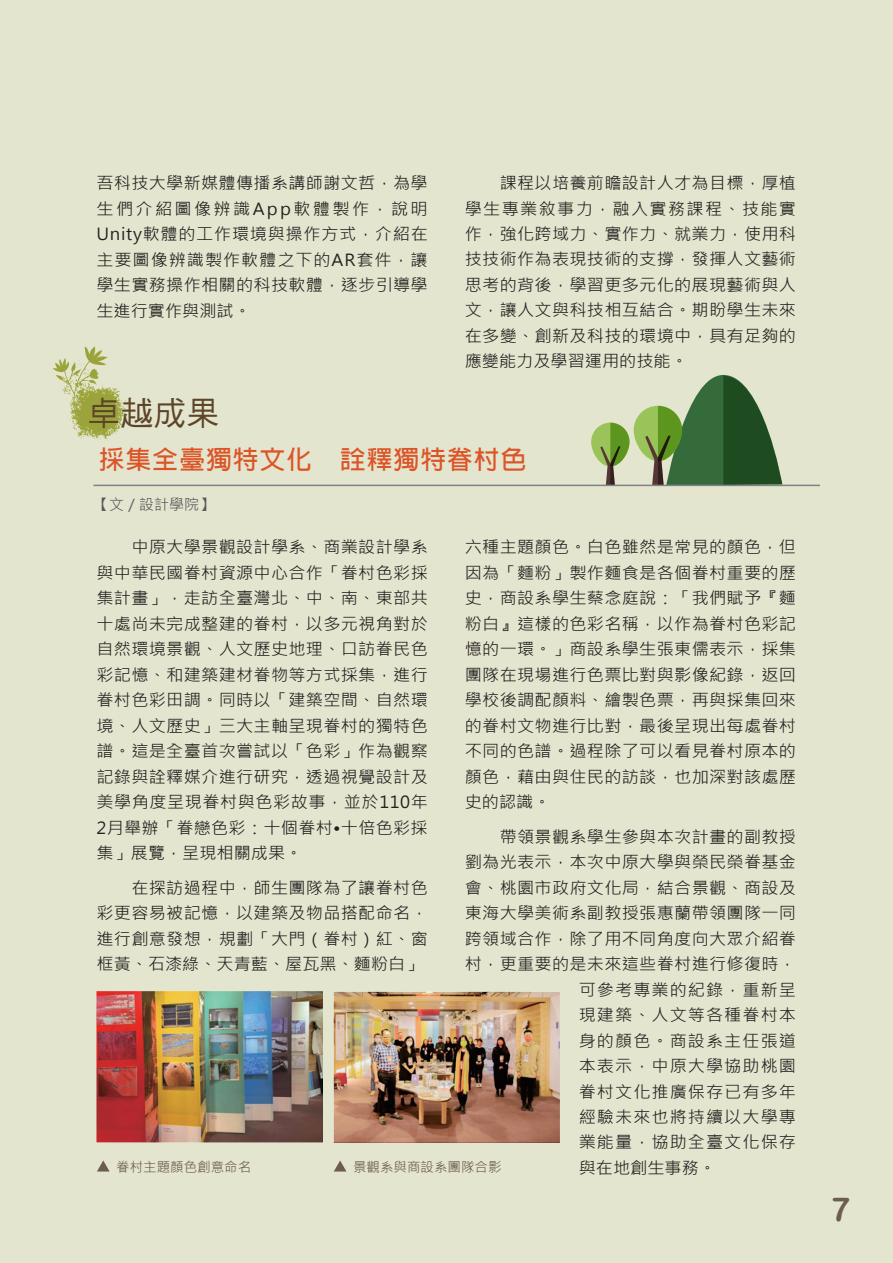
<style>
.page{position:relative;width:893px;height:1263px;background:#e4e5ce}
.page>*{position:absolute;margin:0;border:0;box-sizing:border-box;transform-origin:0 0}
.t1{font:33px "DF Hei W5 WIN BF";color:#5c4528}
.t2{font:33px "Arial Rounded MT Bold";color:#6b5d51}
.t3{font:700 25.5px "Adobe Fan Heiti Std";letter-spacing:.05em;color:#dc5427}
.t4{font:16.5px/25.5px "Microsoft Jheng Hei";letter-spacing:.015em;color:#231f20;text-align:justify;scale:1.04 1}
.t5{font:16.5px "Microsoft Jheng Hei";letter-spacing:.06em;color:#231f20;scale:1.04 1}
.t6{font:15px "Microsoft Jheng Hei";color:#57585a}
.t7{font:13.5px "Microsoft Jheng Hei";color:#6b5d51}
</style>
<div class="page">
<svg style="left:591px;top:423px;width:38px;height:44px"></svg>
<svg style="left:600px;top:423px;width:29px;height:62px"></svg>
<div style="left:634px;top:406px;width:48px;height:55px;background:#9ac45a;border-radius:24px"></div>
<svg style="left:645px;top:375px;width:137px;height:110px"></svg>
<svg style="left:334px;top:1160px;width:12px;height:11px"></svg>
<img style="left:334px;top:991px;width:226px;height:151px">
<svg style="left:97px;top:1160px;width:13px;height:11px"></svg>
<img style="left:97px;top:991px;width:226px;height:151px">
<svg style="left:53px;top:346px;width:81px;height:109px"></svg>
<hr style="left:93px;top:485px;width:727px;height:1px;background:#808285">
<p class="t4" style="left:96px;top:170px;width:320px">吾科技大學新媒體傳播系講師謝文哲，為學生們介紹圖像辨識App軟體製作，說明Unity軟體的工作環境與操作方式，介紹在主要圖像辨識製作軟體之下的AR套件，讓學生實務操作相關的科技軟體，逐步引導學生進行實作與測試。</p>
<p class="t4" style="left:465px;top:170px;width:320px">　　課程以培養前瞻設計人才為目標，厚植學生專業敘事力，融入實務課程、技能實作，強化跨域力、實作力、就業力，使用科技技術作為表現技術的支撐，發揮人文藝術思考的背後，學習更多元化的展現藝術與人文，讓人文與科技相互結合。期盼學生未來在多變、創新及科技的環境中，具有足夠的應變能力及學習運用的技能。</p>
<h1 class="t1" style="left:88px;top:397px;width:133px">卓越成果</h1>
<h2 class="t3" style="left:99px;top:445px;width:429px">採集全臺獨特文化　詮釋獨特眷村色</h2>
<p class="t6" style="left:94px;top:495px;width:122px">【文／設計學院】</p>
<p class="t4" style="left:465px;top:534px;width:320px">六種主題顏色。白色雖然是常見的顏色，但因為「麵粉」製作麵食是各個眷村重要的歷史，商設系學生蔡念庭說：「我們賦予『麵粉白』這樣的色彩名稱，以作為眷村色彩記憶的一環。」商設系學生張東儒表示，採集團隊在現場進行色票比對與影像紀錄，返回學校後調配顏料、繪製色票，再與採集回來的眷村文物進行比對，最後呈現出每處眷村不同的色譜。過程除了可以看見眷村原本的顏色，藉由與住民的訪談，也加深對該處歷史的認識。</p>
<p class="t4" style="left:465px;top:824px;width:320px">　　帶領景觀系學生參與本次計畫的副教授</p>
<p class="t4" style="left:465px;top:849px;width:320px">劉為光表示，本次中原大學與榮民榮眷基金</p>
<p class="t4" style="left:465px;top:875px;width:320px">會、桃園市政府文化局，結合景觀、商設及</p>
<p class="t4" style="left:465px;top:900px;width:320px">東海大學美術系副教授張惠蘭帶領團隊一同</p>
<p class="t4" style="left:465px;top:926px;width:320px">跨領域合作，除了用不同角度向大眾介紹眷</p>
<p class="t4" style="left:465px;top:951px;width:320px">村，更重要的是未來這些眷村進行修復時，</p>
<p class="t5" style="left:579px;top:979px;width:210px">可參考專業的紀錄，重新呈</p>
<p class="t5" style="left:579px;top:1004px;width:210px">現建築、人文等各種眷村本</p>
<p class="t5" style="left:579px;top:1030px;width:210px">身的顏色。商設系主任張道</p>
<p class="t5" style="left:579px;top:1055px;width:210px">本表示，中原大學協助桃園</p>
<p class="t5" style="left:579px;top:1081px;width:210px">眷村文化推廣保存已有多年</p>
<p class="t5" style="left:579px;top:1106px;width:210px">經驗未來也將持續以大學專</p>
<p class="t5" style="left:579px;top:1132px;width:210px">業能量，協助全臺文化保存</p>
<p class="t4" style="left:579px;top:1155px;width:133px">與在地創生事務。</p>
<p class="t4" style="left:97px;top:534px;width:320px">　　中原大學景觀設計學系、商業設計學系與中華民國眷村資源中心合作「眷村色彩採集計畫」，走訪全臺灣北、中、南、東部共十處尚未完成整建的眷村，以多元視角對於自然環境景觀、人文歷史地理、口訪眷民色彩記憶、和建築建材眷物等方式採集，進行眷村色彩田調。同時以「建築空間、自然環境、人文歷史」三大主軸呈現眷村的獨特色譜。這是全臺首次嘗試以「色彩」作為觀察記錄與詮釋媒介進行研究，透過視覺設計及美學角度呈現眷村與色彩故事，並於110年2月舉辦「眷戀色彩：十個眷村•十倍色彩採集」展覽，呈現相關成果。</p>
<p class="t4" style="left:97px;top:875px;width:320px">　　在探訪過程中，師生團隊為了讓眷村色彩更容易被記憶，以建築及物品搭配命名，進行創意發想，規劃「大門（眷村）紅、窗框黃、石漆綠、天青藍、屋瓦黑、麵粉白」</p>
<p class="t7" style="left:116px;top:1158px;width:136px">眷村主題顏色創意命名</p>
<p class="t7" style="left:353px;top:1158px;width:150px">景觀系與商設系團隊合影</p>
<h1 class="t2" style="left:830px;top:1189px;width:21px">7</h1>
</div>
